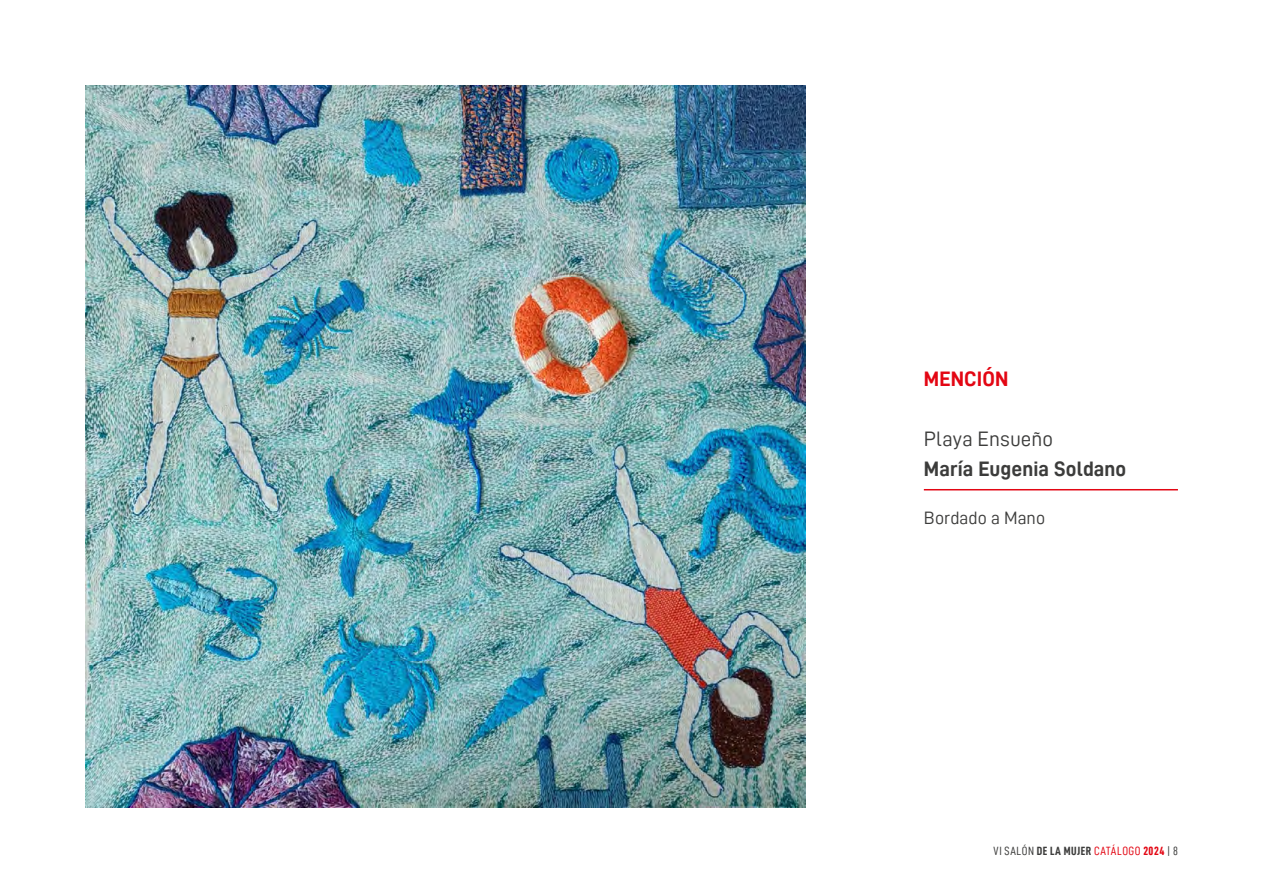
<style>
.page{position:relative;width:1263px;height:893px;background:#fff}
.page>*{position:absolute;margin:0;border:0;box-sizing:border-box;transform-origin:0 0}
.t1{font:21px "D DIN Bold";letter-spacing:.005em;color:#3c3c3b}
.t2{font:21px "D DIN";letter-spacing:.005em;color:#3c3c3b}
.t3{font:21px "D DIN Bold";letter-spacing:.005em;color:#e30613}
.t4{font:18px "D DIN";color:#3c3c3b}
.t5{font:12px "D DIN Condensed";letter-spacing:.045em;color:#3c3c3b}
.s1{font-family:"D DIN Condensed Bold"}
.s2{color:#e30613}
.s3{font-family:"D DIN Condensed Bold";color:#e30613}
</style>
<div class="page">
<img style="left:85px;top:85px;width:721px;height:723px">
<hr style="left:924px;top:489px;width:254px;height:1px;background:#e30613">
<h1 class="t3" style="left:924px;top:367px;width:86px">MENCIÓN</h1>
<h1 class="t2" style="left:924px;top:427px;width:131px">Playa Ensueño</h1>
<h1 class="t1" style="left:924px;top:457px;width:204px">María Eugenia Soldano</h1>
<h2 class="t4" style="left:924px;top:508px;width:123px">Bordado a Mano</h2>
<p class="t5" style="left:994px;top:845px;width:186px">VI SALÓN <span class="s1">DE LA MUJER</span> <span class="s2">CATÁLOGO</span> <span class="s3">2024</span> | 8</p>
</div>
